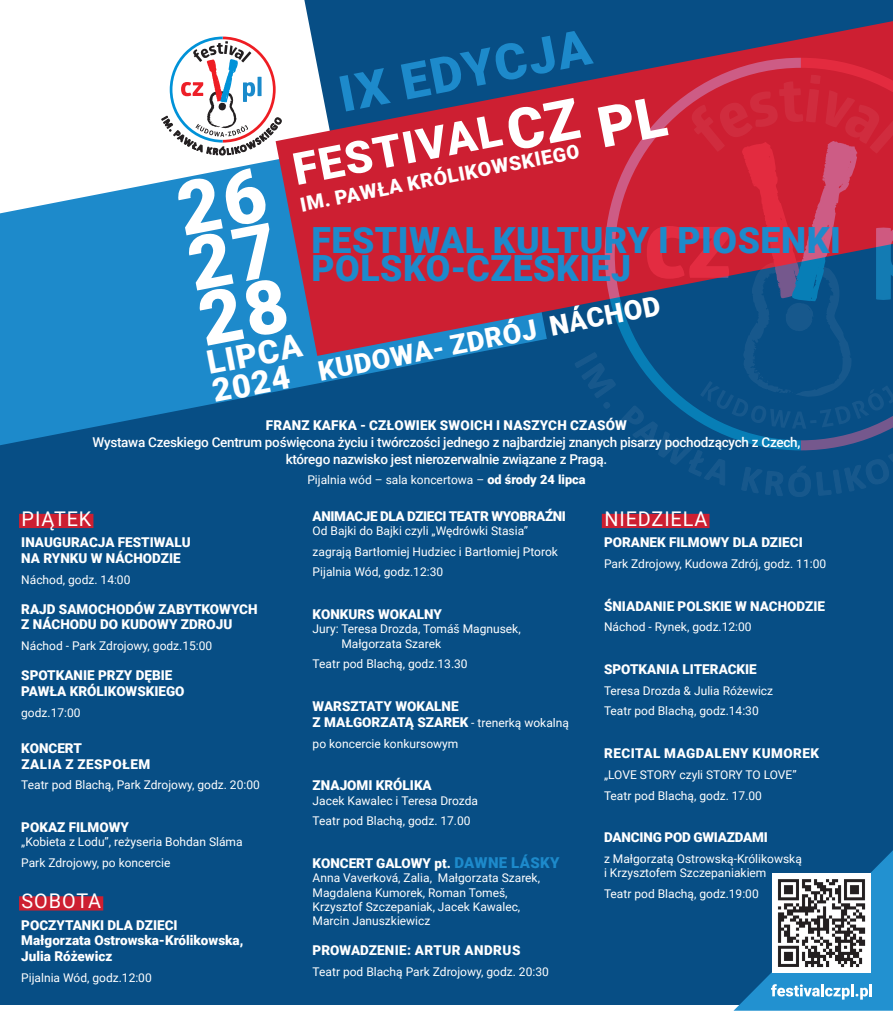
<style>
.page{position:relative;width:893px;height:1011px;background:#fff}
.page>*{position:absolute;margin:0;border:0;box-sizing:border-box;transform-origin:0 0}
.t1{font:900 74.47px/56.1px "Roboto";color:#fff;text-align:justify}
.t2{font:900 49.8px "Roboto";color:#1d8acb}
.t3{font:900 44.62px "Roboto";color:#fff}
.t4{font:900 36px/28.7px "Roboto";letter-spacing:.015em;color:#1d8acb}
.t5{font:900 32.4px/28.5px "Roboto";color:#fff}
.t6{font:900 27.15px "Roboto";color:#fff}
.t7{font:20.25px "Roboto";letter-spacing:.045em;color:#fff}
.t8{font:900 19.58px "Roboto";color:#fff}
.t9{font:900 13.5px/15.8px "Roboto";color:#fff}
.t10{font:500 13.5px/17.2px "Roboto";letter-spacing:-.02em;color:#fff;text-align:center}
.t11{font:900 13.5px "Roboto";letter-spacing:.035em;color:#fff}
.t12{font:900 13.5px "Roboto";letter-spacing:-.03em;color:#fff}
.t13{font:12px/14.2px "Roboto";color:#fff}
.s1{font-weight:900}
.s2{font-weight:900;font-size:12.75px}
.s3{font-weight:400;font-size:12px}
.s4{font-size:15px;color:#1d8acb}
</style>
<div class="page">
<div style="left:0;top:251px;width:893px;height:753px;background:#074e85"></div>
<svg style="left:733px;top:850px;width:160px;height:160px"></svg>
<div style="left:19px;top:513px;width:74px;height:15px;background:#cd1f31"></div>
<div style="left:19px;top:895px;width:84px;height:15px;background:#cd1f31"></div>
<div style="left:602px;top:513px;width:107px;height:15px;background:#cd1f31"></div>
<svg style="left:169px;top:37px;width:107px;height:78px"></svg>
<div style="left:304px;top:0;width:589px;height:21px;background:#074e85"></div>
<svg style="left:0;top:115px;width:458px;height:330px;fill:#1d8acb"></svg>
<svg style="left:276px;top:21px;width:617px;height:335px;fill:#cd1f32"></svg>
<svg style="left:505px;top:58px;width:388px;height:439px"></svg>
<p class="t2" style="left:333px;top:60px;width:257px;rotate:-11deg">IX EDYCJA</p>
<p class="t3" style="left:287px;top:139px;width:213px;rotate:-11deg">FESTIVAL</p>
<p class="t8" style="left:298px;top:191px;width:286px;rotate:-11deg">IM. PAWŁA KRÓLIKOWSKIEGO</p>
<p class="t1" style="left:172px;top:180px;width:90px;rotate:-11deg">26<br>27<br>28</p>
<p class="t4" style="left:312px;top:224px;width:531px">FESTIWAL KULTURY I PIOSENKI<br>POLSKO-CZESKIEJ</p>
<p class="t6" style="left:315px;top:352px;width:349px;rotate:-11deg">KUDOWA- ZDRÓJ NÁCHOD</p>
<p class="t5" style="left:204px;top:348px;width:98px;rotate:-11deg">LIPCA<br>2024</p>
<p class="t10" style="left:92px;top:416px;width:709px"><span class="s1">FRANZ KAFKA - CZŁOWIEK SWOICH I NASZYCH CZASÓW<br></span>Wystawa Czeskiego Centrum poświęcona życiu i twórczości jednego z najbardziej znanych pisarzy pochodzących z Czech, którego nazwisko jest nierozerwalnie związane z Pragą.</p>
<p class="t13" style="left:307px;top:471px;width:280px">Pijalnia wód – sala koncertowa – <span class="s2">od środy 24 lipca</span></p>
<p class="t7" style="left:22px;top:504px;width:71px">PIĄTEK</p>
<p class="t9" style="left:21px;top:534px;width:171px">INAUGURACJA FESTIWALU<br>NA RYNKU W NÁCHODZIE</p>
<p class="t13" style="left:21px;top:571px;width:111px">Náchod, godz. 14:00</p>
<p class="t9" style="left:21px;top:600px;width:238px">RAJD SAMOCHODÓW ZABYTKOWYCH<br>Z NÁCHODU DO KUDOWY ZDROJU</p>
<p class="t13" style="left:21px;top:638px;width:193px">Náchod - Park Zdrojowy, godz.15:00</p>
<p class="t9" style="left:21px;top:666px;width:165px">SPOTKANIE PRZY DĘBIE<br>PAWŁA KRÓLIKOWSKIEGO</p>
<p class="t13" style="left:21px;top:704px;width:61px">godz.17:00</p>
<p class="t9" style="left:21px;top:739px;width:62px">KONCERT</p>
<p class="t11" style="left:21px;top:754px;width:130px">ZALIA Z ZESPOŁEM</p>
<p class="t13" style="left:21px;top:777px;width:240px">Teatr pod Blachą, Park Zdrojowy, godz. 20:00</p>
<p class="t9" style="left:21px;top:818px;width:109px">POKAZ FILMOWY</p>
<p class="t13" style="left:21px;top:834px;width:223px">„Kobieta z Lodu”, reżyseria Bohdan Sláma</p>
<p class="t13" style="left:21px;top:854px;width:151px">Park Zdrojowy, po koncercie</p>
<p class="t7" style="left:22px;top:886px;width:81px">SOBOTA</p>
<p class="t9" style="left:21px;top:916px;width:158px">POCZYTANKI DLA DZIECI</p>
<p class="t9" style="left:21px;top:931px;width:224px">Małgorzata Ostrowska-Królikowska,</p>
<p class="t9" style="left:21px;top:947px;width:93px">Julia Różewicz</p>
<p class="t13" style="left:21px;top:969px;width:132px">Pijalnia Wód, godz.12:00</p>
<p class="t12" style="left:313px;top:506px;width:255px">ANIMACJE DLA DZIECI TEATR WYOBRAŹNI</p>
<p class="t13" style="left:313px;top:523px;width:217px">Od Bajki do Bajki czyli „Wędrówki Stasia”</p>
<p class="t13" style="left:313px;top:543px;width:247px">zagrają Bartłomiej Hudziec i Bartłomiej Ptorok</p>
<p class="t13" style="left:313px;top:564px;width:132px">Pijalnia Wód, godz.12:30</p>
<p class="t9" style="left:313px;top:605px;width:131px">KONKURS WOKALNY</p>
<p class="t13" style="left:341px;top:621px;width:181px;text-indent:-29px">Jury: Teresa Drozda, Tomáš Magnusek,<br>Małgorzata Szarek</p>
<p class="t13" style="left:313px;top:656px;width:156px">Teatr pod Blachą, godz.13.30</p>
<p class="t9" style="left:313px;top:697px;width:147px">WARSZTATY WOKALNE</p>
<p class="t9" style="left:313px;top:713px;width:258px">Z MAŁGORZATĄ SZAREK <span class="s3">- trenerką wokalną</span></p>
<p class="t13" style="left:313px;top:735px;width:147px">po koncercie konkursowym</p>
<p class="t9" style="left:313px;top:776px;width:121px">ZNAJOMI KRÓLIKA</p>
<p class="t13" style="left:313px;top:792px;width:167px">Jacek Kawalec i Teresa Drozda</p>
<p class="t13" style="left:313px;top:813px;width:159px">Teatr pod Blachą, godz. 17.00</p>
<p class="t9" style="left:313px;top:854px;width:249px">KONCERT GALOWY pt. <span class="s4">DAWNE LÁSKY</span></p>
<p class="t13" style="left:313px;top:870px;width:229px">Anna Vaverková, Zalia, Małgorzata Szarek, Magdalena Kumorek, Roman Tomeš, Krzysztof Szczepaniak, Jacek Kawalec, Marcin Januszkiewicz</p>
<p class="t11" style="left:313px;top:940px;width:209px">PROWADZENIE: ARTUR ANDRUS</p>
<p class="t13" style="left:313px;top:963px;width:238px">Teatr pod Blachą Park Zdrojowy, godz. 20:30</p>
<p class="t7" style="left:604px;top:504px;width:105px">NIEDZIELA</p>
<p class="t9" style="left:604px;top:534px;width:200px">PORANEK FILMOWY DLA DZIECI</p>
<p class="t13" style="left:604px;top:556px;width:224px">Park Zdrojowy, Kudowa Zdrój, godz. 11:00</p>
<p class="t9" style="left:604px;top:597px;width:222px">ŚNIADANIE POLSKIE W NACHODZIE</p>
<p class="t13" style="left:604px;top:619px;width:149px">Náchod - Rynek, godz.12:00</p>
<p class="t9" style="left:604px;top:660px;width:154px">SPOTKANIA LITERACKIE</p>
<p class="t13" style="left:604px;top:682px;width:171px">Teresa Drozda &amp; Julia Różewicz</p>
<p class="t13" style="left:604px;top:703px;width:156px">Teatr pod Blachą, godz.14:30</p>
<p class="t11" style="left:604px;top:743px;width:216px">RECITAL MAGDALENY KUMOREK</p>
<p class="t13" style="left:604px;top:766px;width:194px">„LOVE STORY czyli STORY TO LOVE”</p>
<p class="t13" style="left:604px;top:787px;width:159px">Teatr pod Blachą, godz. 17.00</p>
<p class="t9" style="left:604px;top:828px;width:165px">DANCING POD GWIAZDAMI</p>
<p class="t13" style="left:604px;top:850px;width:199px">z Małgorzatą Ostrowską-Królikowską i Krzysztofem Szczepaniakiem</p>
<p class="t13" style="left:604px;top:885px;width:156px">Teatr pod Blachą, godz.19:00</p>
</div>
